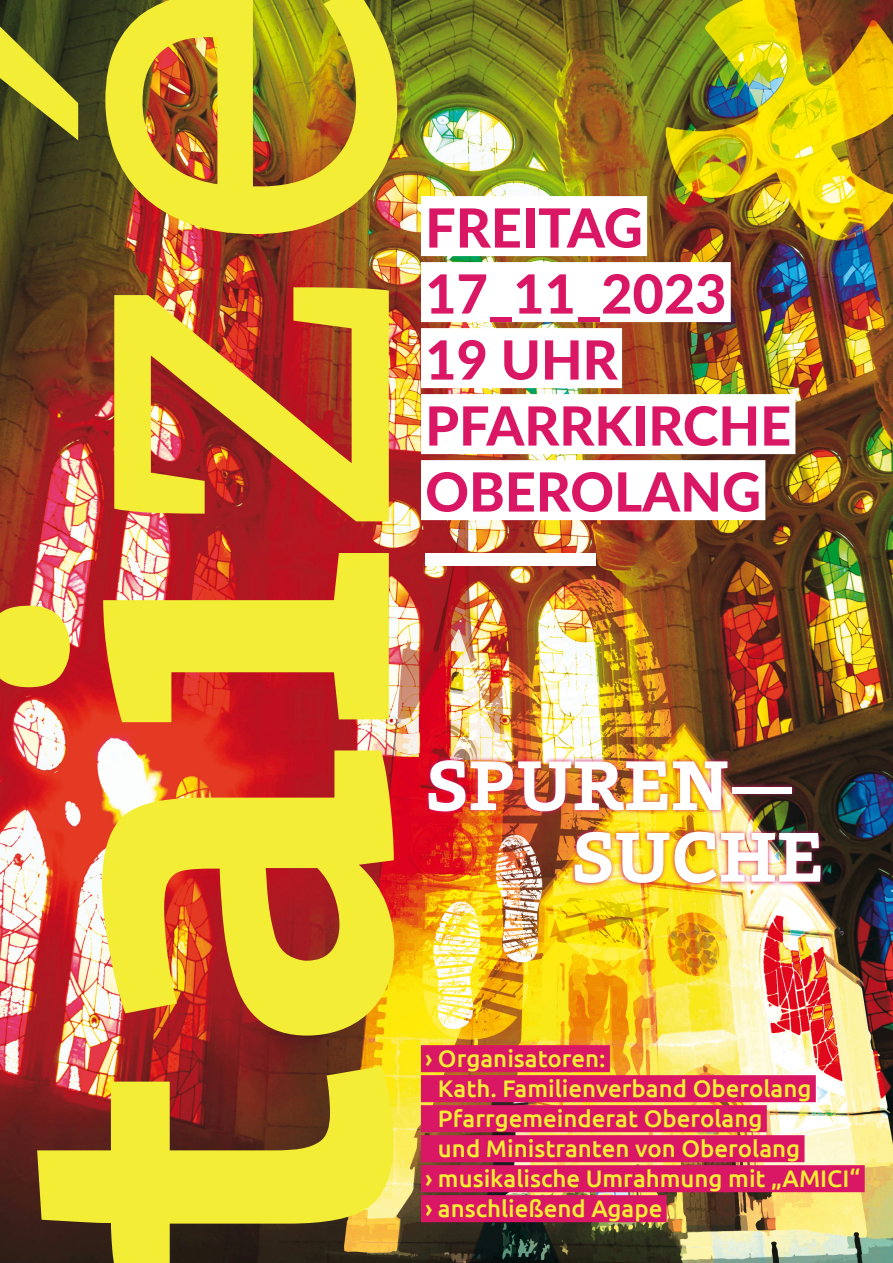
<style>
.page{position:relative;width:893px;height:1263px;background:#fff}
.page>*{position:absolute;margin:0;border:0;box-sizing:border-box;transform-origin:0 0}
.t1{font:700 72px/71.6px "Foro W01";color:#fff}
.t2{font:800 54px/66px "Lato";color:#da1765}
.t3{font:500 24px "Ubuntu";color:#f4ed35}
</style>
<div class="page">
<img style="left:397px;top:0;width:496px;height:1263px">
<div style="left:421px;top:196px;width:226px;height:60px;background:#fff"></div>
<div style="left:421px;top:262px;width:310px;height:60px;background:#fff"></div>
<div style="left:421px;top:328px;width:201px;height:60px;background:#fff"></div>
<div style="left:421px;top:394px;width:374px;height:60px;background:#fff"></div>
<div style="left:421px;top:460px;width:344px;height:60px;background:#fff"></div>
<div style="left:425px;top:553px;width:170px;height:13px;background:#fff"></div>
<div style="left:421px;top:1045px;width:189px;height:27px;background:#da1765"></div>
<div style="left:421px;top:1075px;width:395px;height:27px;background:#da1765"></div>
<div style="left:421px;top:1105px;width:346px;height:27px;background:#da1765"></div>
<div style="left:421px;top:1135px;width:383px;height:27px;background:#da1765"></div>
<div style="left:421px;top:1165px;width:444px;height:27px;background:#da1765"></div>
<div style="left:421px;top:1195px;width:246px;height:27px;background:#da1765"></div>
<img style="left:0;top:0;width:397px;height:1263px">
<img style="left:424px;top:755px;width:372px;height:61px">
<img style="left:570px;top:827px;width:255px;height:61px">
<h2 class="t2" style="left:425px;top:193px;width:367px">FREITAG<br>17_11_2023<br>19 UHR<br>PFARRKIRCHE<br>OBEROLANG</h2>
<h1 class="t1" style="left:572px;top:752px;width:254px;text-indent:-146px">SPUREN—<br>SUCHE</h1>
<p class="t3" style="left:425px;top:1043px;width:182px">› Organisatoren:</p>
<p class="t3" style="left:438px;top:1073px;width:375px">Kath. Familienverband Oberolang</p>
<p class="t3" style="left:438px;top:1103px;width:326px">Pfarrgemeinderat Oberolang</p>
<p class="t3" style="left:438px;top:1133px;width:364px">und Ministranten von Oberolang</p>
<p class="t3" style="left:425px;top:1163px;width:437px">› musikalische Umrahmung mit „AMICI“</p>
<p class="t3" style="left:425px;top:1193px;width:239px">› anschließend Agape</p>
</div>
